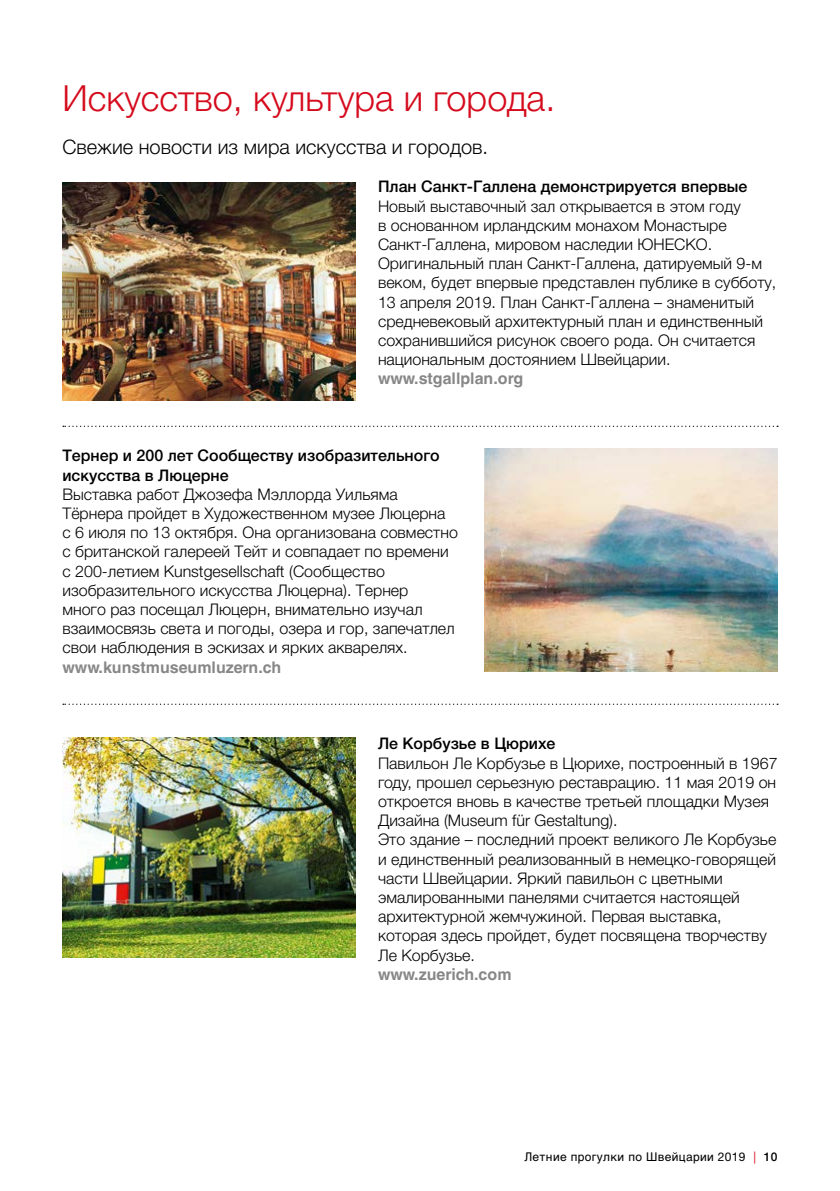
<style>
.page{position:relative;width:840px;height:1191px;background:#fff}
.page>*{position:absolute;margin:0;border:0;box-sizing:border-box;transform-origin:0 0}
.t1{font:300 36px "Helvetica Neue LTW1 G";color:#d50a1c}
.t2{font:300 20px "Helvetica Neue LTW1 G";color:#000}
.t3{font:300 16px/19.2px "Helvetica Neue LTW1 G";color:#000}
.t4{font:500 16px/19.2px "Helvetica Neue LTW1 G";color:#000}
.t5{font:700 16px "Helvetica C";color:#868786}
.t6{font:12px "Helvetica C";letter-spacing:.03em;color:#000}
.s1{font-family:"Helvetica Neue LT Std"}
.s2{font-family:"Helvetica Neue LT Std";color:#d50a1c}
.s3{font-family:"Helvetica Neue LT Std";font-weight:500}
</style>
<div class="page">
<img style="left:484px;top:449px;width:293px;height:222px">
<img style="left:62px;top:737px;width:293px;height:220px">
<img style="left:62px;top:183px;width:293px;height:218px">
<svg style="left:63px;top:426px;width:714px;height:1px"></svg>
<svg style="left:63px;top:703px;width:714px;height:2px"></svg>
<h1 class="t1" style="left:62px;top:76px;width:494px">Искусство, культура и города.</h1>
<p class="t2" style="left:62px;top:135px;width:427px">Свежие новости из мира искусства и городов.</p>
<p class="t4" style="left:378px;top:177px;width:371px">План Санкт-Галлена демонстрируется впервые</p>
<p class="t3" style="left:378px;top:196px;width:399px">Новый выставочный зал открывается в этом году<br>в основанном ирландским монахом Монастыре Санкт-Галлена, мировом наследии ЮНЕСКО.<br>Оригинальный план Санкт-Галлена, датируемый 9-м веком, будет впервые представлен публике в субботу, 13 апреля 2019. План Санкт-Галлена – знаменитый средневековый архитектурный план и единственный сохранившийся рисунок своего рода. Он считается национальным достоянием Швейцарии.</p>
<p class="t5" style="left:378px;top:370px;width:147px">www.stgallplan.org</p>
<p class="t4" style="left:62px;top:446px;width:378px">Тернер и 200 лет Сообществу изобразительного искусства в Люцерне</p>
<p class="t3" style="left:62px;top:484px;width:397px">Выставка работ Джозефа Мэллорда Уильяма Тёрнера пройдет в Художественном музее Люцерна<br>с 6 июля по 13 октября. Она организована совместно с британской галереей Тейт и совпадает по времени с 200-летием Kunstgesellschaft (Сообщество изобразительного искусства Люцерна). Тернер<br>много раз посещал Люцерн, внимательно изучал взаимосвязь света и погоды, озера и гор, запечатлел свои наблюдения в эскизах и ярких акварелях.</p>
<p class="t5" style="left:62px;top:658px;width:220px">www.kunstmuseumluzern.ch</p>
<p class="t4" style="left:378px;top:734px;width:179px">Ле Корбузье в Цюрихе</p>
<p class="t3" style="left:378px;top:753px;width:401px">Павильон Ле Корбузье в Цюрихе, построенный в 1967 году, прошел серьезную реставрацию. 11 мая 2019 он откроется вновь в качестве третьей площадки Музея Дизайна (Museum für Gestaltung).<br>Это здание – последний проект великого Ле Корбузье и единственный реализованный в немецко-говорящей части Швейцарии. Яркий павильон с цветными эмалированными панелями считается настоящей архитектурной жемчужиной. Первая выставка, которая здесь пройдет, будет посвящена творчеству Ле Корбузье.</p>
<p class="t5" style="left:378px;top:965px;width:135px">www.zuerich.com</p>
<p class="t6" style="left:524px;top:1149px;width:254px">Летние прогулки по Швейцарии <span class="s1">2019</span> <span class="s2">|</span> <span class="s3">10</span></p>
</div>
